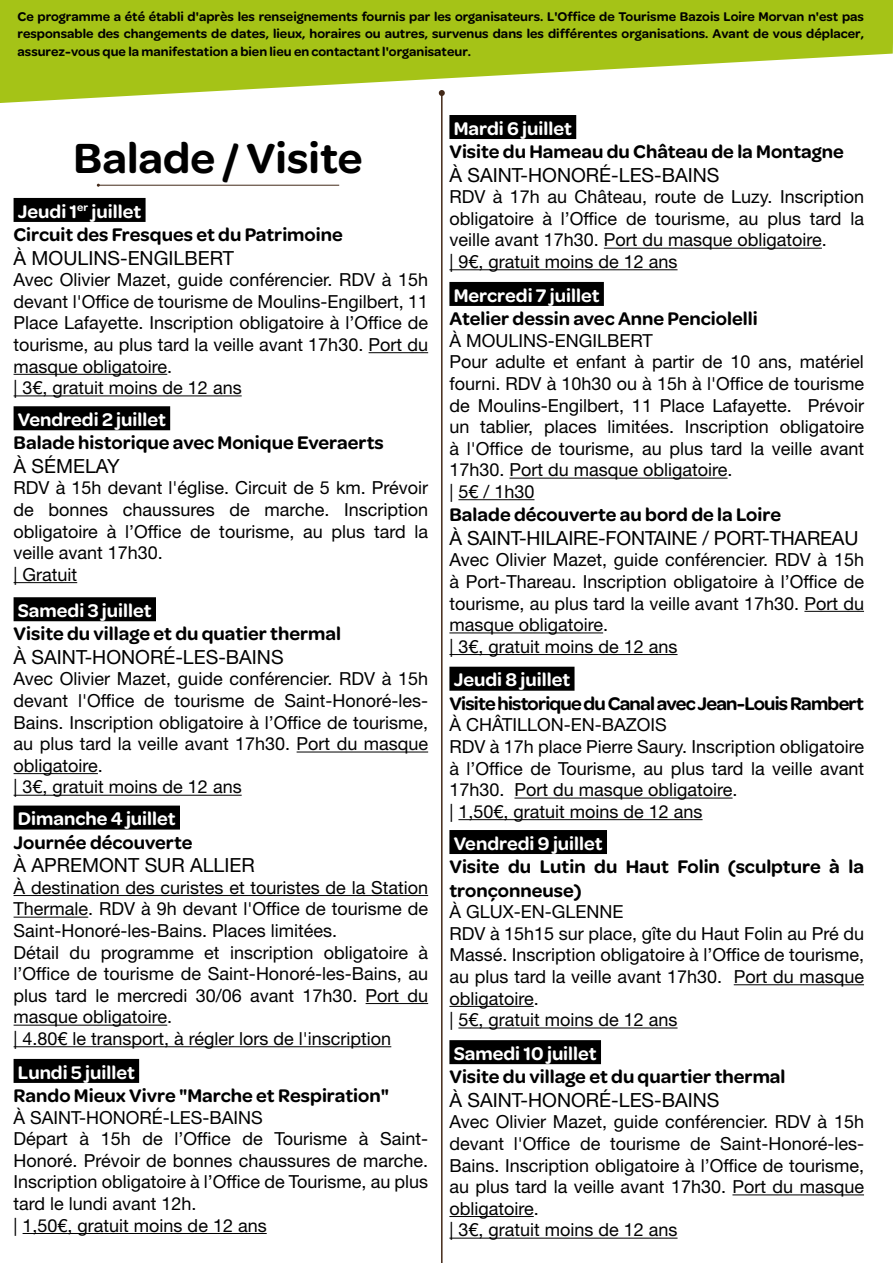
<style>
.page{position:relative;width:893px;height:1263px;background:#fff}
.page>*{position:absolute;margin:0;border:0;box-sizing:border-box;transform-origin:0 0}
.t1{font:600 45px "Omnes";color:#000}
.t2{font:600 19.5px/23.4px "Omnes";color:#000}
.t3{font:19.5px "Helvetica Neue LT Std";color:#000}
.t4{font:600 19.5px "Omnes";color:#fff}
.t5{font:600 19.5px "Omnes";letter-spacing:-.04em;color:#000}
.t6{font:18px/21.6px "Helvetica Neue LT Std";color:#000}
.t7{font:600 13.5px/16.2px "Omnes";color:#000}
.s1{color:#fff}
</style>
<div class="page">
<svg style="left:0;top:0;width:893px;height:103px;fill:#a5c317"></svg>
<hr style="left:441px;top:93px;width:2px;height:1170px;background:#432918">
<svg style="left:439px;top:90px;width:6px;height:6px"></svg>
<div style="left:14px;top:198px;width:132px;height:24px;background:#000"></div>
<hr style="left:369px;top:352px;width:59px;height:1px;background:#000">
<hr style="left:14px;top:374px;width:153px;height:1px;background:#000">
<hr style="left:14px;top:395px;width:228px;height:1px;background:#000">
<div style="left:14px;top:406px;width:156px;height:24px;background:#000"></div>
<hr style="left:14px;top:582px;width:63px;height:1px;background:#000">
<div style="left:14px;top:597px;width:142px;height:24px;background:#000"></div>
<hr style="left:297px;top:751px;width:131px;height:1px;background:#000">
<hr style="left:14px;top:773px;width:84px;height:1px;background:#000">
<hr style="left:14px;top:795px;width:228px;height:1px;background:#000">
<div style="left:14px;top:805px;width:166px;height:24px;background:#000"></div>
<hr style="left:14px;top:895px;width:414px;height:1px;background:#000">
<hr style="left:14px;top:917px;width:74px;height:1px;background:#000">
<hr style="left:366px;top:1003px;width:62px;height:1px;background:#000">
<hr style="left:14px;top:1025px;width:153px;height:1px;background:#000">
<hr style="left:14px;top:1046px;width:377px;height:1px;background:#000">
<div style="left:14px;top:1059px;width:125px;height:24px;background:#000"></div>
<hr style="left:23px;top:1233px;width:244px;height:1px;background:#000">
<div style="left:449px;top:115px;width:127px;height:24px;background:#000"></div>
<hr style="left:604px;top:248px;width:218px;height:1px;background:#000">
<hr style="left:449px;top:269px;width:228px;height:1px;background:#000">
<div style="left:449px;top:282px;width:155px;height:24px;background:#000"></div>
<hr style="left:509px;top:478px;width:218px;height:1px;background:#000">
<hr style="left:458px;top:499px;width:76px;height:1px;background:#000">
<hr style="left:804px;top:611px;width:60px;height:1px;background:#000">
<hr style="left:449px;top:632px;width:154px;height:1px;background:#000">
<hr style="left:449px;top:654px;width:228px;height:1px;background:#000">
<div style="left:449px;top:667px;width:125px;height:24px;background:#000"></div>
<hr style="left:514px;top:798px;width:218px;height:1px;background:#000">
<hr style="left:458px;top:819px;width:245px;height:1px;background:#000">
<div style="left:449px;top:830px;width:158px;height:24px;background:#000"></div>
<hr style="left:734px;top:984px;width:130px;height:1px;background:#000">
<hr style="left:449px;top:1006px;width:85px;height:1px;background:#000">
<hr style="left:458px;top:1027px;width:219px;height:1px;background:#000">
<div style="left:449px;top:1040px;width:152px;height:24px;background:#000"></div>
<hr style="left:732px;top:1194px;width:132px;height:1px;background:#000">
<hr style="left:449px;top:1216px;width:85px;height:1px;background:#000">
<hr style="left:449px;top:1238px;width:228px;height:1px;background:#000">
<hr style="left:98px;top:185px;width:241px;height:1px;background:#432918">
<p class="t7" style="left:18px;top:8px;width:848px">Ce programme a été établi d'après les renseignements fournis par les organisateurs. L'Office de Tourisme Bazois Loire Morvan n'est pas responsable des changements de dates, lieux, horaires ou autres, survenus dans les différentes organisations. Avant de vous déplacer,</p>
<p class="t7" style="left:18px;top:42px;width:455px">assurez-vous que la manifestation a bien lieu en contactant l'organisateur.</p>
<h1 class="t1" style="left:74px;top:125px;width:290px">Balade / Visite</h1>
<p class="t2" style="left:14px;top:198px;width:331px"><span class="s1">Jeudi 1</span><sup>er</sup> <span class="s1">juillet<br></span>Circuit des Fresques et du Patrimoine</p>
<p class="t3" style="left:14px;top:246px;width:222px">À MOULINS-ENGILBERT</p>
<p class="t6" style="left:14px;top:269px;width:416px">Avec Olivier Mazet, guide conférencier. RDV à 15h devant l'Office de tourisme de Moulins-Engilbert, 11<br>Place Lafayette. Inscription obligatoire à l’Office de tourisme, au plus tard la veille avant 17h30. Port du masque obligatoire.<br>| 3€, gratuit moins de 12 ans</p>
<p class="t4" style="left:18px;top:406px;width:150px">Vendredi 2 juillet</p>
<p class="t2" style="left:14px;top:430px;width:372px">Balade historique avec Monique Everaerts</p>
<p class="t3" style="left:14px;top:454px;width:108px">À SÉMELAY</p>
<p class="t6" style="left:14px;top:477px;width:416px">RDV à 15h devant l'église. Circuit de 5 km. Prévoir de bonnes chaussures de marche. Inscription obligatoire à l’Office de tourisme, au plus tard la veille avant 17h30.<br>| Gratuit</p>
<p class="t4" style="left:18px;top:597px;width:135px">Samedi 3 juillet</p>
<p class="t2" style="left:14px;top:621px;width:329px">Visite du village et du quatier thermal</p>
<p class="t3" style="left:14px;top:645px;width:272px">À SAINT-HONORÉ-LES-BAINS</p>
<p class="t6" style="left:14px;top:668px;width:416px">Avec Olivier Mazet, guide conférencier. RDV à 15h devant l'Office de tourisme de Saint-Honoré-les-Bains. Inscription obligatoire à l’Office de tourisme, au plus tard la veille avant 17h30. Port du masque obligatoire.<br>| 3€, gratuit moins de 12 ans</p>
<p class="t4" style="left:18px;top:805px;width:159px">Dimanche 4 juillet</p>
<p class="t2" style="left:14px;top:829px;width:180px">Journée découverte</p>
<p class="t3" style="left:14px;top:853px;width:243px">À APREMONT SUR ALLIER</p>
<p class="t6" style="left:14px;top:876px;width:416px">À destination des curistes et touristes de la Station Thermale. RDV à 9h devant l'Office de tourisme de Saint-Honoré-les-Bains. Places limitées.<br>Détail du programme et inscription obligatoire à l’Office de tourisme de Saint-Honoré-les-Bains, au plus tard le mercredi 30/06 avant 17h30. Port du masque obligatoire.<br>| 4.80€ le transport, à régler lors de l'inscription</p>
<p class="t4" style="left:18px;top:1058px;width:119px">Lundi 5 juillet</p>
<p class="t2" style="left:14px;top:1083px;width:377px">Rando Mieux Vivre "Marche et Respiration"</p>
<p class="t6" style="left:14px;top:1106px;width:416px">À SAINT-HONORÉ-LES-BAINS<br>Départ à 15h de l’Office de Tourisme à Saint-Honoré. Prévoir de bonnes chaussures de marche.<br>Inscription obligatoire à l’Office de Tourisme, au plus tard le lundi avant 12h.<br>| 1,50€, gratuit moins de 12 ans</p>
<p class="t4" style="left:454px;top:114px;width:120px">Mardi 6 juillet</p>
<p class="t2" style="left:449px;top:139px;width:396px">Visite du Hameau du Château de la Montagne</p>
<p class="t3" style="left:449px;top:163px;width:272px">À SAINT-HONORÉ-LES-BAINS</p>
<p class="t6" style="left:449px;top:186px;width:416px">RDV à 17h au Château, route de Luzy. Inscription obligatoire à l’Office de tourisme, au plus tard la veille avant 17h30. Port du masque obligatoire.<br>| 9€, gratuit moins de 12 ans</p>
<p class="t4" style="left:454px;top:281px;width:147px">Mercredi 7 juillet</p>
<p class="t2" style="left:449px;top:306px;width:310px">Atelier dessin avec Anne Penciolelli</p>
<p class="t6" style="left:449px;top:329px;width:416px">À MOULINS-ENGILBERT<br>Pour adulte et enfant à partir de 10 ans, matériel fourni. RDV à 10h30 ou à 15h à l'Office de tourisme de Moulins-Engilbert, 11 Place Lafayette. Prévoir un tablier, places limitées. Inscription obligatoire à l'Office de tourisme, au plus tard la veille avant 17h30. Port du masque obligatoire.<br>| 5€ / 1h30</p>
<p class="t2" style="left:449px;top:502px;width:333px">Balade découverte au bord de la Loire</p>
<p class="t3" style="left:449px;top:526px;width:410px">À SAINT-HILAIRE-FONTAINE / PORT-THAREAU</p>
<p class="t6" style="left:449px;top:549px;width:416px">Avec Olivier Mazet, guide conférencier. RDV à 15h à Port-Thareau. Inscription obligatoire à l’Office de tourisme, au plus tard la veille avant 17h30. Port du masque obligatoire.<br>| 3€, gratuit moins de 12 ans</p>
<p class="t4" style="left:454px;top:666px;width:118px">Jeudi 8 juillet</p>
<p class="t5" style="left:449px;top:689px;width:416px">Visite historique du Canal avec Jean-Louis Rambert</p>
<p class="t6" style="left:449px;top:714px;width:416px">À CHÂTILLON-EN-BAZOIS<br>RDV à 17h place Pierre Saury. Inscription obligatoire à l’Office de Tourisme, au plus tard la veille avant 17h30. Port du masque obligatoire.<br>| 1,50€, gratuit moins de 12 ans</p>
<p class="t4" style="left:454px;top:829px;width:151px">Vendredi 9 juillet</p>
<p class="t2" style="left:449px;top:854px;width:416px">Visite du Lutin du Haut Folin (sculpture à la tronçonneuse)</p>
<p class="t6" style="left:449px;top:901px;width:416px">À GLUX-EN-GLENNE<br>RDV à 15h15 sur place, gîte du Haut Folin au Pré du Massé. Inscription obligatoire à l’Office de tourisme, au plus tard la veille avant 17h30. Port du masque obligatoire.<br>| 5€, gratuit moins de 12 ans</p>
<p class="t4" style="left:454px;top:1039px;width:145px">Samedi 10 juillet</p>
<p class="t2" style="left:449px;top:1064px;width:338px">Visite du village et du quartier thermal</p>
<p class="t3" style="left:449px;top:1088px;width:272px">À SAINT-HONORÉ-LES-BAINS</p>
<p class="t6" style="left:449px;top:1111px;width:416px">Avec Olivier Mazet, guide conférencier. RDV à 15h devant l'Office de tourisme de Saint-Honoré-les-Bains. Inscription obligatoire à l’Office de tourisme, au plus tard la veille avant 17h30. Port du masque obligatoire.<br>| 3€, gratuit moins de 12 ans</p>
</div>
